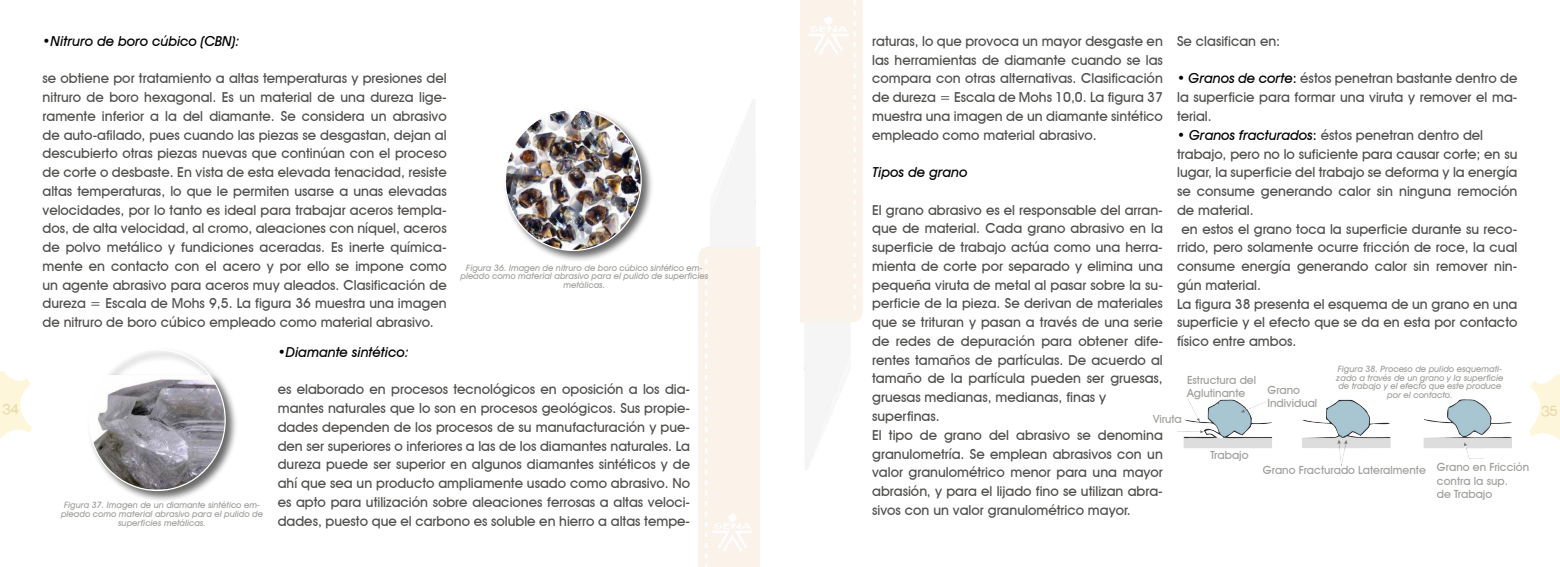
<style>
.page{position:relative;width:1560px;height:567px;background:#fff}
.page>*{position:absolute;margin:0;border:0;box-sizing:border-box;transform-origin:0 0}
.t1{font:500 13.75px/18.8px "Avant Garde IT Cby BT";color:#504f4d;text-align:justify}
.t2{font:italic 500 13.75px "Avant Garde IT Cby BT";color:#000}
.t3{font:13.75px "Rocko FLF";color:#e7dca9}
.t4{font:500 11.25px/13.5px "Avant Garde IT Cby BT";color:#9f9f9c}
.t5{font:italic 500 8.75px/8.8px "Avant Garde IT Cby BT";color:#9f9f9c;text-align:center}
.s1{color:#000}
.s2{font-style:italic;color:#000}
</style>
<div class="page">
<svg style="left:0;top:371px;width:32px;height:67px"></svg>
<svg style="left:1529px;top:374px;width:30px;height:66px"></svg>
<img style="left:712px;top:514px;width:39px;height:38px">
<img style="left:808px;top:17px;width:40px;height:38px">
<div style="left:503px;top:107px;width:150px;height:155px;background:#000;opacity:.59"></div>
<img style="left:505px;top:110px;width:136px;height:140px">
<div style="left:87px;top:347px;width:151px;height:155px;background:#000;opacity:.59"></div>
<img style="left:89px;top:375px;width:136px;height:115px">
<img style="left:1177px;top:399px;width:333px;height:66px">
<p class="t2" style="left:43px;top:33px;width:198px">•Nitruro de boro cúbico (CBN):</p>
<p class="t1" style="left:43px;top:69px;width:405px">se obtiene por tratamiento a altas temperaturas y presiones del nitruro de boro hexagonal. Es un material de una dureza lige&shy;ramente inferior a la del diamante. Se considera un abrasivo de auto-afilado, pues cuando las piezas se desgastan, dejan al descubierto otras piezas nuevas que continúan con el proceso de corte o desbaste. En vista de esta elevada tenacidad, resiste altas temperaturas, lo que le permiten usarse a unas elevadas velocidades, por lo tanto es ideal para trabajar aceros templa&shy;dos, de alta velocidad, al cromo, aleaciones con níquel, aceros de polvo metálico y fundiciones aceradas. Es inerte química&shy;mente en contacto con el acero y por ello se impone como un agente abrasivo para aceros muy aleados. Clasificación de dureza = Escala de Mohs 9,5. La figura 36 muestra una imagen de nitruro de boro cúbico empleado como material abrasivo.</p>
<p class="t1" style="left:1176px;top:32px;width:105px">Se clasifican en:</p>
<p class="t1" style="left:1176px;top:69px;width:342px"><span class="s1">•</span> <span class="s2">Granos de corte</span><span class="s1">:</span> éstos penetran bastante dentro de la superficie para formar una viruta y remover el ma&shy;terial.</p>
<p class="t1" style="left:1176px;top:125px;width:307px"><span class="s1">•</span> <span class="s2">Granos fracturados</span><span class="s1">:</span> éstos penetran dentro del</p>
<p class="t1" style="left:1176px;top:144px;width:342px">trabajo, pero no lo suficiente para causar corte; en su</p>
<p class="t1" style="left:1176px;top:163px;width:342px">lugar, la superficie del trabajo se deforma y la energía</p>
<p class="t1" style="left:1176px;top:182px;width:342px">se consume generando calor sin ninguna remoción</p>
<p class="t1" style="left:1176px;top:200px;width:78px">de material.</p>
<p class="t1" style="left:1181px;top:219px;width:337px">en estos el grano toca la superficie durante su reco-</p>
<p class="t1" style="left:1176px;top:238px;width:342px">rrido, pero solamente ocurre fricción de roce, la cual</p>
<p class="t1" style="left:1176px;top:257px;width:342px">consume energía generando calor sin remover nin-</p>
<p class="t1" style="left:1176px;top:275px;width:85px">gún material.</p>
<p class="t1" style="left:1176px;top:294px;width:342px">La figura 38 presenta el esquema de un grano en una</p>
<p class="t1" style="left:1176px;top:313px;width:342px">superficie y el efecto que se da en esta por contacto</p>
<p class="t1" style="left:1176px;top:332px;width:121px">físico entre ambos.</p>
<p class="t4" style="left:1267px;top:383px;width:51px">Grano<br>Individual</p>
<p class="t1" style="left:872px;top:32px;width:292px">raturas, lo que provoca un mayor desgaste en las herramientas de diamante cuando se las compara con otras alternativas. Clasificación de dureza = Escala de Mohs 10,0. La figura 37 muestra una imagen de un diamante sintético empleado como material abrasivo.</p>
<p class="t2" style="left:872px;top:164px;width:97px">Tipos de grano</p>
<p class="t1" style="left:872px;top:200px;width:292px;text-align:left">El grano abrasivo es el responsable del arran&shy;que de material. Cada grano abrasivo en la superficie de trabajo actúa como una herra&shy;mienta de corte por separado y elimina una pequeña viruta de metal al pasar sobre la su&shy;perficie de la pieza. Se derivan de materiales que se trituran y pasan a través de una serie de redes de depuración para obtener dife&shy;rentes tamaños de partículas. De acuerdo al tamaño de la partícula pueden ser gruesas, gruesas medianas, medianas, finas y superfinas.<br>El tipo de grano del abrasivo se denomina granulometría. Se emplean abrasivos con un valor granulométrico menor para una mayor abrasión, y para el lijado fino se utilizan abra&shy;sivos con un valor granulométrico mayor.</p>
<p class="t5" style="left:460px;top:263px;width:249px">Figura 36. Imagen de nitruro de boro cúbico sintético em&shy;pleado como material abrasivo para el pulido de superficies metálicas.</p>
<p class="t2" style="left:278px;top:344px;width:132px">•Diamante sintético:</p>
<p class="t1" style="left:278px;top:380px;width:414px">es elaborado en procesos tecnológicos en oposición a los dia&shy;mantes naturales que lo son en procesos geológicos. Sus propie&shy;dades dependen de los procesos de su manufacturación y pue&shy;den ser superiores o inferiores a las de los diamantes naturales. La dureza puede ser superior en algunos diamantes sintéticos y de ahí que sea un producto ampliamente usado como abrasivo. No es apto para utilización sobre aleaciones ferrosas a altas veloci&shy;dades, puesto que el carbono es soluble en hierro a altas tempe-</p>
<p class="t5" style="left:1336px;top:364px;width:169px">Figura 38. Proceso de pulido esquemati&shy;zado a través de un grano y la superficie de trabajo y el efecto que este produce por el contacto.</p>
<p class="t4" style="left:1186px;top:373px;width:71px">Estructura del<br>Aglutinante</p>
<p class="t3" style="left:2px;top:400px;width:18px">34</p>
<p class="t3" style="left:1540px;top:402px;width:18px">35</p>
<p class="t4" style="left:1152px;top:412px;width:30px">Viruta</p>
<p class="t4" style="left:1210px;top:448px;width:40px">Trabajo</p>
<p class="t4" style="left:1436px;top:465px;width:94px;line-height:10.1px;text-indent:-174px">Grano Fracturado Lateralmente Grano en Fricción contra la sup.</p>
<p class="t4" style="left:1436px;top:487px;width:57px">de Trabajo</p>
<p class="t5" style="left:61px;top:501px;width:203px">Figura 37. Imagen de un diamante sintético em&shy;pleado como material abrasivo para el pulido de superficies metálicas.</p>
</div>
